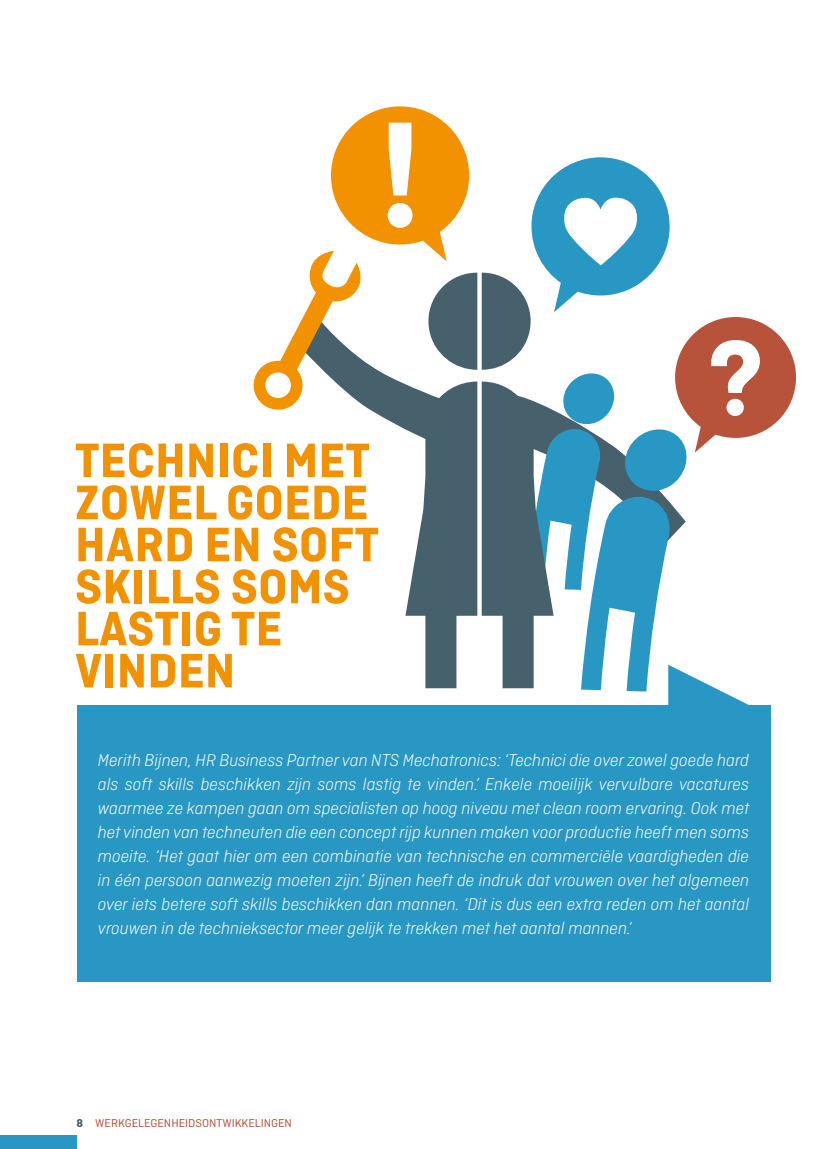
<style>
.page{position:relative;width:830px;height:1149px;background:#fff}
.page>*{position:absolute;margin:0;border:0;box-sizing:border-box;transform-origin:0 0}
.t1{font:700 51px/42px "Ciutadella";color:#f39200}
.t2{font:italic 300 18px/24px "Ciutadella";color:#fff;text-align:justify}
.t3{font:12px "Ciutadella";color:#b6533a;scale:1.05 1}
.s1{font-weight:700;color:#46606c}
</style>
<div class="page">
<div style="left:0;top:1134px;width:77px;height:14px;background:#2897c4"></div>
<div style="left:77px;top:705px;width:693px;height:276px;background:#2897c4"></div>
<svg style="left:253px;top:106px;width:542px;height:639px"></svg>
<h1 class="t1" style="left:75px;top:439px;width:305px">TECHNICI MET<br>ZOWEL GOEDE<br>HARD EN SOFT<br>SKILLS SOMS<br>LASTIG TE<br>VINDEN</h1>
<p class="t2" style="left:98px;top:748px;width:652px">Merith Bijnen, HR Business Partner van NTS Mechatronics: ‘Technici die over zowel goede hard als soft skills beschikken zijn soms lastig te vinden.’ Enkele moeilijk vervulbare vacatures waarmee ze kampen gaan om specialisten op hoog niveau met clean room ervaring. Ook met het vinden van techneuten die een concept rijp kunnen maken voor productie heeft men soms moeite. ‘Het gaat hier om een combinatie van technische en commerciële vaardigheden die in één persoon aanwezig moeten zijn.’ Bijnen heeft de indruk dat vrouwen over het algemeen over iets betere soft skills beschikken dan mannen. ‘Dit is dus een extra reden om het aantal vrouwen in de technieksector meer gelijk te trekken met het aantal mannen.’</p>
<p class="t3" style="left:77px;top:1115px;width:206px"><span class="s1">8</span> WERKGELEGENHEIDSONTWIKKELINGEN</p>
</div>
